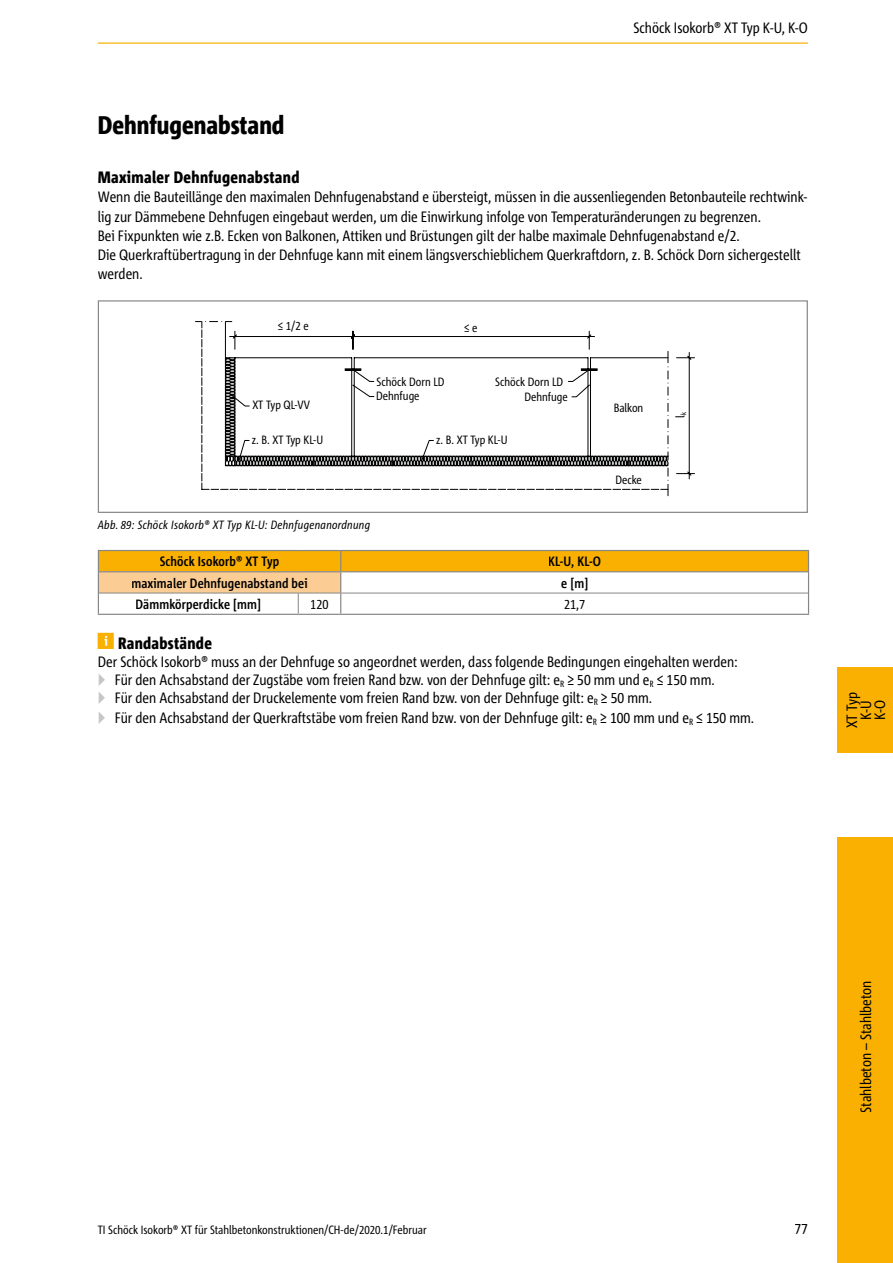
<style>
.page{position:relative;width:893px;height:1263px;background:#fff}
.page>*{position:absolute;margin:0;border:0;box-sizing:border-box;transform-origin:0 0}
.t1{font:800 condensed 25.5px "Corpid Schoeck";color:#000}
.t2{font:800 condensed 16.5px "Corpid Schoeck";letter-spacing:.02em;color:#000}
.t3{font:condensed 15px/19.5px "Corpid Schoeck";color:#000}
.t4{font:700 condensed 13.5px "Corpid Schoeck";letter-spacing:.01em;color:#000}
.t5{font:condensed 13.5px "Corpid Schoeck";color:#000}
.t6{font:condensed 12px/14px "Corpid Schoeck";color:#000}
.t7{font:italic condensed 12px "Corpid Schoeck";letter-spacing:.02em;color:#000}
.s1{color:#c5c6c6}
</style>
<div class="page">
<div style="left:838px;top:837px;width:55px;height:426px;background:#f9b000"></div>
<div style="left:838px;top:668px;width:55px;height:85px;background:#f9b000"></div>
<hr style="left:98px;top:43px;width:710px;height:1px;background:#f9b000">
<svg style="left:676px;top:352px;width:19px;height:127px"></svg>
<svg style="left:195px;top:321px;width:474px;height:175px"></svg>
<div style="left:98px;top:300px;width:710px;height:213px;border:1px solid #878786"></div>
<svg style="left:98px;top:550px;width:711px;height:64px"></svg>
<hr style="left:98px;top:614px;width:200px;height:1px;background:#878786">
<hr style="left:298px;top:614px;width:43px;height:1px;background:#878786">
<hr style="left:341px;top:614px;width:468px;height:1px;background:#878786">
<div style="left:160px;top:556px;width:119px;height:13px;background:#f9b000"></div>
<div style="left:549px;top:557px;width:52px;height:12px;background:#f9b000"></div>
<div style="left:132px;top:577px;width:175px;height:14px;background:#fbcc93"></div>
<h1 class="t1" style="left:98px;top:109px;width:188px">Dehnfugenabstand</h1>
<p class="t3" style="left:633px;top:18px;width:176px">Schöck Isokorb® XT Typ K-U, K-O</p>
<p class="t2" style="left:98px;top:167px;width:203px">Maximaler Dehnfugenabstand</p>
<p class="t3" style="left:98px;top:187px;width:711px">Wenn die Bauteillänge den maximalen Dehnfugenabstand e übersteigt, müssen in die aussenliegenden Betonbauteile rechtwink&shy;lig zur Dämmebene Dehnfugen eingebaut werden, um die Einwirkung infolge von Temperaturänderungen zu begrenzen.<br>Bei Fixpunkten wie z.B. Ecken von Balkonen, Attiken und Brüstungen gilt der halbe maximale Dehnfugenabstand e/2.</p>
<p class="t3" style="left:98px;top:244px;width:704px">Die Querkraftübertragung in der Dehnfuge kann mit einem längsverschieblichem Querkraftdorn, z. B. Schöck Dorn sichergestellt werden.</p>
<p class="t6" style="left:278px;top:318px;width:32px">≤ 1/2 e</p>
<p class="t6" style="left:464px;top:321px;width:15px">≤ e</p>
<p class="t6" style="left:252px;top:398px;width:59px">XT Typ QL-VV</p>
<p class="t6" style="left:252px;top:432px;width:73px">z. B. XT Typ KL-U</p>
<p class="t6" style="left:376px;top:375px;width:70px">Schöck Dorn LD<br>Dehnfuge</p>
<p class="t6" style="left:524px;top:375px;width:45px;text-indent:-29px">Schöck Dorn LD<br>Dehnfuge</p>
<p class="t6" style="left:436px;top:432px;width:73px">z. B. XT Typ KL-U</p>
<p class="t6" style="left:614px;top:400px;width:31px">Balkon</p>
<p class="t6" style="left:615px;top:472px;width:28px">Decke</p>
<p class="t7" style="left:98px;top:517px;width:274px">Abb. 89: Schöck Isokorb® XT Typ KL-U: Dehnfugenanordnung</p>
<p class="t4" style="left:160px;top:553px;width:121px">Schöck Isokorb® XT Typ</p>
<p class="t4" style="left:548px;top:553px;width:54px">KL-U, KL-O</p>
<p class="t4" style="left:131px;top:575px;width:178px">maximaler Dehnfugenabstand bei</p>
<p class="t4" style="left:561px;top:575px;width:29px">e [m]</p>
<p class="t4" style="left:136px;top:596px;width:127px">Dämmkörperdicke [mm]</p>
<p class="t5" style="left:310px;top:596px;width:20px">120</p>
<p class="t5" style="left:564px;top:596px;width:23px">21,7</p>
<p class="t6" style="left:673px;top:418px;width:7px;rotate:-90deg">l<sub>k</sub></p>
<p class="t2" style="left:118px;top:633px;width:96px">Randabstände</p>
<p class="t3" style="left:98px;top:653px;width:642px;line-height:18.1px">Der Schöck Isokorb® muss an der Dehnfuge so angeordnet werden, dass folgende Bedingungen eingehalten werden: <span class="s1">▶</span> Für den Achsabstand der Zugstäbe vom freien Rand bzw. von der Dehnfuge gilt: e<sub>R</sub> ≥ 50 mm und e<sub>R</sub> ≤ 150 mm.<br><span class="s1">▶</span> Für den Achsabstand der Druckelemente vom freien Rand bzw. von der Dehnfuge gilt: e<sub>R</sub> ≥ 50 mm.</p>
<p class="t3" style="left:98px;top:708px;width:658px"><span class="s1">▶</span> Für den Achsabstand der Querkraftstäbe vom freien Rand bzw. von der Dehnfuge gilt: e<sub>R</sub> ≥ 100 mm und e<sub>R</sub> ≤ 150 mm.</p>
<p class="t3" style="left:845px;top:728px;width:37px;line-height:14.1px;text-align:center;rotate:-90deg">XT Typ<br>K-U<br>K-O</p>
<p class="t6" style="left:98px;top:1223px;width:330px">TI Schöck Isokorb® XT für Stahlbetonkonstruktionen/CH-de/2020.1/Februar</p>
<p class="t3" style="left:794px;top:1219px;width:15px">77</p>
<p class="t3" style="left:856px;top:1112px;width:134px;rotate:-90deg">Stahlbeton – Stahlbeton</p>
</div>
